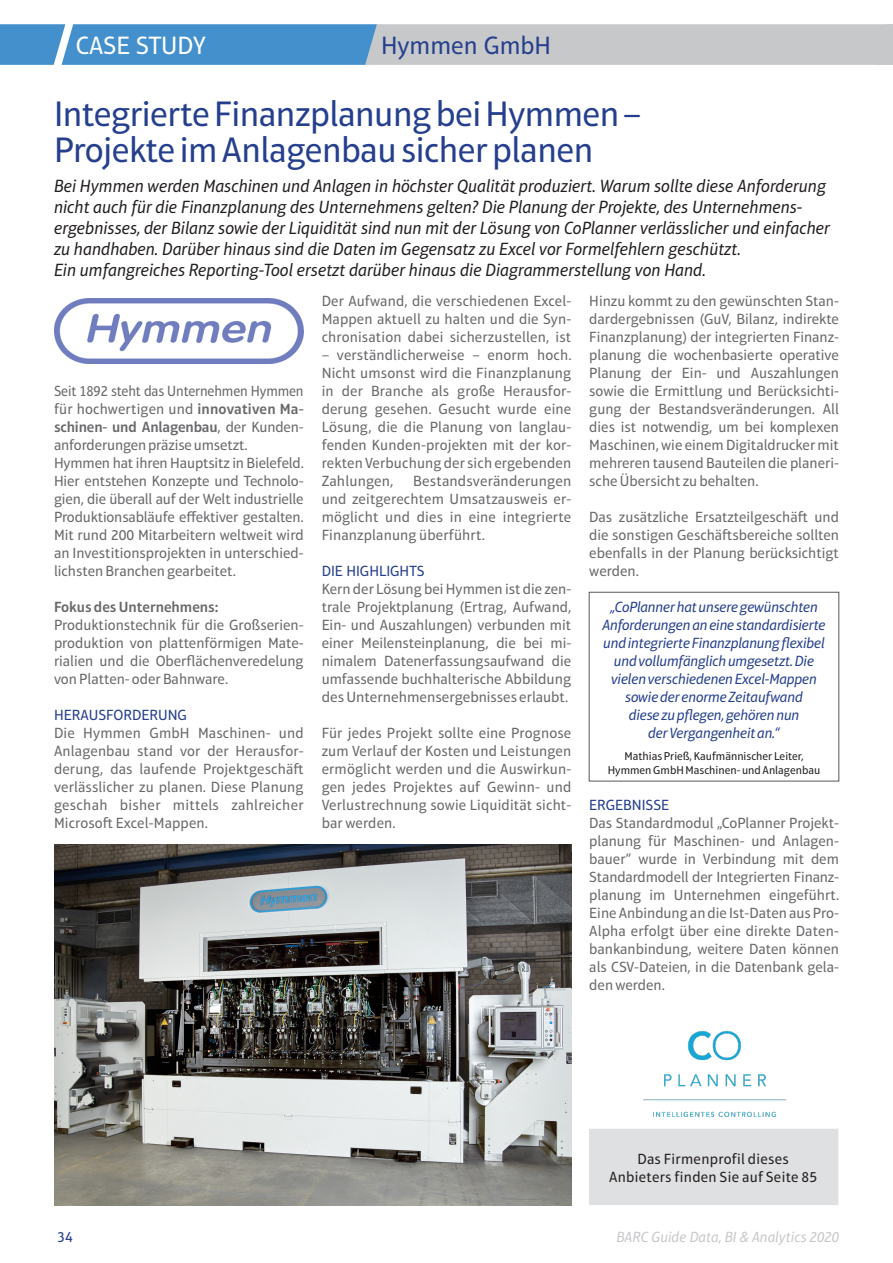
<style>
.page{position:relative;width:893px;height:1263px;background:#fff}
.page>*{position:absolute;margin:0;border:0;box-sizing:border-box;transform-origin:0 0}
.Head_Sucess{font:36px/36px "Aptifer Sans LT Pro";letter-spacing:-.015em;color:#253f8e}
.t1{font:25.5px "Aptifer Sans LT Pro";color:#253f8e}
.t2{font:25.5px "Aptifer Sans LT Pro";color:#fff}
.VorspannSucess2{font:italic 18px/21px "Aptifer Sans LT Pro";color:#231f20}
.Sucessfliestext{font:15px/18px "Aptifer Sans LT Pro";color:#69696c;text-align:justify}
.Sucessfliestext-2{font:italic 15px/18px "Aptifer Sans LT Pro";letter-spacing:-.01em;color:#253f8e;text-align:center}
.Sucessfliestext-3{font:15px/18px "Aptifer Sans LT Pro";color:#69696c;text-align:justify;scale:.94 1}
.Body{font:15px/18px "Aptifer Sans LT Pro";letter-spacing:.02em;color:#231f20;text-align:center}
.Sucess_Subhead{font:15px "Aptifer Sans LT Pro";color:#253f8e}
.t3{font:italic 15px "Aptifer Sans LT Pro";color:#c7c8ca}
.Sucessfliestext-4{font:600 15px "Aptifer Sans LT Pro";color:#69696c}
.Sucessfliestext-5{font:11.55px "Aptifer Sans LT Pro";color:#231f20}
.s1{font-weight:600}
</style>
<div class="page">
<div style="left:589px;top:1129px;width:249px;height:76px;background:#dfe0e1"></div>
<svg style="left:0;top:24px;width:893px;height:41px"></svg>
<img style="left:54px;top:844px;width:517px;height:361px">
<img style="left:643px;top:1032px;width:142px;height:84px">
<img style="left:54px;top:299px;width:250px;height:65px">
<div style="left:589px;top:592px;width:250px;height:189px;border:1px solid #57585a"></div>
<p class="t2" style="left:76px;top:31px;width:131px">CASE STUDY</p>
<p class="t1" style="left:381px;top:31px;width:172px">Hymmen GmbH</p>
<p class="Head_Sucess" style="left:54px;top:96px;width:589px">Integrierte Finanzplanung bei Hymmen –<br>Projekte im Anlagenbau sicher planen</p>
<p class="VorspannSucess2" style="left:54px;top:176px;width:777px">Bei Hymmen werden Maschinen und Anlagen in höchster Qualität produziert. Warum sollte diese Anforderung nicht auch für die Finanzplanung des Unternehmens gelten? Die Planung der Projekte, des Unternehmens&shy;ergebnisses, der Bilanz sowie der Liquidität sind nun mit der Lösung von CoPlanner verlässlicher und einfacher zu handhaben. Darüber hinaus sind die Daten im Gegensatz zu Excel vor Formelfehlern geschützt.<br>Ein umfangreiches Reporting-Tool ersetzt darüber hinaus die Diagrammerstellung von Hand.</p>
<p class="Sucessfliestext-3" style="left:54px;top:382px;width:267px">Seit 1892 steht das Unternehmen Hymmen für hochwertigen und <span class="s1">innovativen Ma&shy;schinen- und Anlagenbau</span>, der Kunden&shy;anforderungen präzise umsetzt.</p>
<p class="Sucessfliestext" style="left:54px;top:454px;width:251px">Hymmen hat ihren Hauptsitz in Bielefeld.<br>Hier entstehen Konzepte und Technolo&shy;gien, die überall auf der Welt industrielle Produktionsabläufe effektiver gestalten.<br>Mit rund 200 Mitarbeitern weltweit wird an Investitionsprojekten in unterschied&shy;lichsten Branchen gearbeitet.</p>
<p class="Sucessfliestext-4" style="left:54px;top:598px;width:166px">Fokus des Unternehmens:</p>
<p class="Sucessfliestext" style="left:54px;top:616px;width:251px">Produktionstechnik für die Großserien&shy;produktion von plattenförmigen Mate&shy;rialien und die Oberflächenveredelung von Platten- oder Bahnware.</p>
<p class="Sucess_Subhead" style="left:54px;top:706px;width:134px">HERAUSFORDERUNG</p>
<p class="Sucessfliestext" style="left:54px;top:724px;width:251px">Die Hymmen GmbH Maschinen- und Anlagenbau stand vor der Herausfor&shy;derung, das laufende Projektgeschäft verlässlicher zu planen. Diese Planung geschah bisher mittels zahlreicher Microsoft Excel-Mappen.</p>
<p class="Sucessfliestext" style="left:322px;top:292px;width:251px">Der Aufwand, die verschiedenen Excel-Mappen aktuell zu halten und die Syn&shy;chronisation dabei sicherzustellen, ist</p>
<p class="Sucessfliestext" style="left:322px;top:346px;width:251px">– verständlicherweise – enorm hoch.<br>Nicht umsonst wird die Finanzplanung in der Branche als große Herausfor&shy;derung gesehen. Gesucht wurde eine Lösung, die die Planung von langlau&shy;fenden Kunden-projekten mit der kor&shy;rekten Verbuchung der sich ergebenden Zahlungen,</p>
<p class="Sucessfliestext" style="left:322px;top:472px;width:251px;text-indent:92px">Bestandsveränderungen und zeitgerechtem Umsatzausweis er&shy;möglicht und dies in eine integrierte Finanzplanung überführt.</p>
<p class="Sucess_Subhead" style="left:322px;top:562px;width:104px">DIE HIGHLIGHTS</p>
<p class="Sucessfliestext" style="left:322px;top:580px;width:251px">Kern der Lösung bei Hymmen ist die zen&shy;trale Projektplanung (Ertrag, Aufwand, Ein- und Auszahlungen) verbunden mit einer Meilensteinplanung, die bei mi&shy;nimalem Datenerfassungsaufwand die umfassende buchhalterische Abbildung des Unternehmensergebnisses erlaubt.</p>
<p class="Sucessfliestext" style="left:322px;top:724px;width:251px">Für jedes Projekt sollte eine Prognose zum Verlauf der Kosten und Leistungen ermöglicht werden und die Auswirkun&shy;gen jedes Projektes auf Gewinn- und Verlustrechnung sowie Liquidität sicht&shy;bar werden.</p>
<p class="Sucessfliestext" style="left:589px;top:292px;width:251px">Hinzu kommt zu den gewünschten Stan&shy;dardergebnissen (GuV, Bilanz, indirekte Finanzplanung) der integrierten Finanz&shy;planung die wochenbasierte operative Planung der Ein- und Auszahlungen sowie die Ermittlung und Berücksichti&shy;gung der Bestandsveränderungen. All dies ist notwendig, um bei komplexen Maschinen, wie einem Digitaldrucker mit mehreren tausend Bauteilen die planeri&shy;sche Übersicht zu behalten.</p>
<p class="Sucessfliestext" style="left:589px;top:508px;width:251px">Das zusätzliche Ersatzteilgeschäft und die sonstigen Geschäftsbereiche sollten ebenfalls in der Planung berücksichtigt werden.</p>
<p class="Sucessfliestext-2" style="left:602px;top:597px;width:225px">„CoPlanner hat unsere gewünschten Anforderungen an eine standardisierte und integrierte Finanzplanung flexibel und vollumfänglich umgesetzt. Die vielen verschiedenen Excel-Mappen sowie der enorme Zeitaufwand<br>diese zu pflegen, gehören nun<br>der Vergangenheit an.“</p>
<p class="Sucessfliestext-5" style="left:624px;top:749px;width:180px">Mathias Prieß, Kaufmännischer Leiter,</p>
<p class="Sucessfliestext-5" style="left:608px;top:763px;width:214px">Hymmen GmbH Maschinen- und Anlagenbau</p>
<p class="Sucess_Subhead" style="left:589px;top:796px;width:81px">ERGEBNISSE</p>
<p class="Sucessfliestext" style="left:589px;top:814px;width:251px">Das Standardmodul „CoPlanner Projekt&shy;planung für Maschinen- und Anlagen&shy;bauer“ wurde in Verbindung mit dem Standardmodell der Integrierten Finanz&shy;planung im Unternehmen eingeführt.<br>Eine Anbindung an die Ist-Daten aus Pro-Alpha erfolgt über eine direkte Daten&shy;bankanbindung, weitere Daten können als CSV-Dateien, in die Datenbank gela&shy;den werden.</p>
<p class="Body" style="left:609px;top:1149px;width:210px">Das Firmenprofil dieses<br>Anbieters finden Sie auf Seite 85</p>
<p class="Sucess_Subhead" style="left:57px;top:1228px;width:17px">34</p>
<p class="t3" style="left:616px;top:1228px;width:224px">BARC Guide Data, BI &amp; Analytics 2020</p>
</div>
